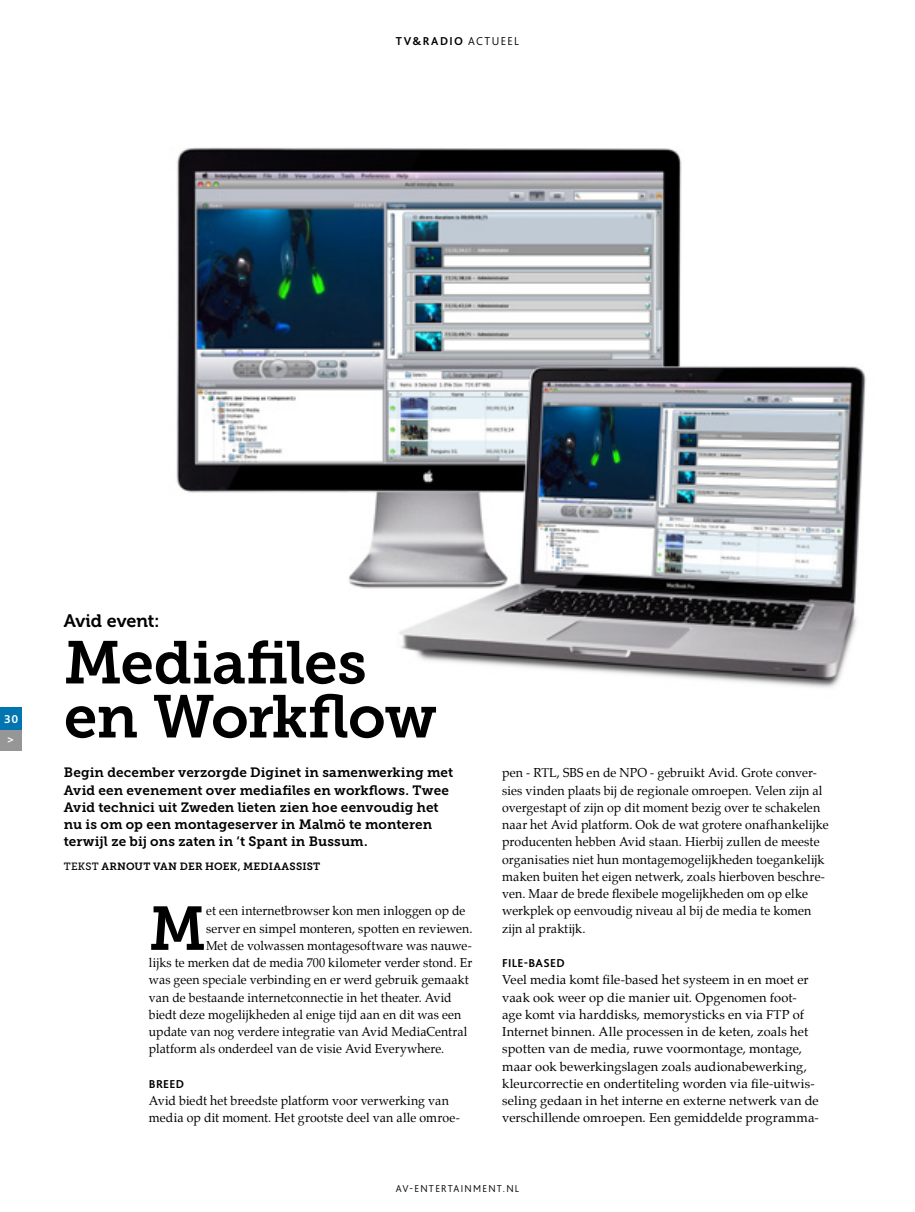
<style>
.page{position:relative;width:915px;height:1212px;background:#fff}
.page>*{position:absolute;margin:0;border:0;box-sizing:border-box;transform-origin:0 0}
.t1{font:61.35px "Museo Slab 700";color:#000;scale:.96 1}
.t2{font:60px/54px "Museo Slab 700";letter-spacing:-.015em;color:#000}
.t3{font:18px "Museo 700";letter-spacing:-.005em;color:#000}
.t4{font:13.5px/17.2px "Museo Slab 700";letter-spacing:.005em;color:#000}
.t5{font:12.75px/17.2px "Palatino";letter-spacing:.005em;color:#000}
.t6{font:12.75px "Palatino";letter-spacing:.005em;color:#000;scale:.96 1}
.t7{font:700 12px "Bliss 2";letter-spacing:.025em;color:#000}
.t8{font:700 12px/20.7px "Bliss 2";color:#fff}
.t9{font:10.5px "Museo Slab 700";letter-spacing:.02em;color:#000}
.t10{font:300 10.5px "Bliss 2";letter-spacing:.125em;color:#000}
.s1{font-weight:300}
.s2{font-family:"Museo Slab 500"}
</style>
<div class="page">
<img style="left:176px;top:147px;width:690px;height:541px">
<div style="left:0;top:728px;width:21px;height:22px;background:#979696"></div>
<div style="left:0;top:707px;width:21px;height:22px;background:#0175b0"></div>
<p class="t7" style="left:395px;top:33px;width:125px">TV&amp;RADIO <span class="s1">ACTUEEL</span></p>
<p class="t8" style="left:4px;top:708px;width:16px">30 &gt;</p>
<h3 class="t3" style="left:64px;top:611px;width:97px">Avid event:</h3>
<h2 class="t2" style="left:64px;top:636px;width:374px">Mediafiles en Workflow</h2>
<p class="t4" style="left:64px;top:764px;width:391px">Begin december verzorgde Diginet in samenwerking met Avid een evenement over mediafiles en workflows. Twee Avid technici uit Zweden lieten zien hoe eenvoudig het nu is om op een montageserver in Malmö te monteren terwijl ze bij ons zaten in ‘t Spant in Bussum.</p>
<p class="t9" style="left:64px;top:860px;width:258px"><span class="s2">TEKST</span> ARNOUT VAN DER HOEK, MEDIAASSIST</p>
<h1 class="t1" style="left:149px;top:894px;width:61px">M</h1>
<p class="t6" style="left:206px;top:900px;width:271px">et een internetbrowser kon men inloggen op de</p>
<p class="t6" style="left:206px;top:918px;width:279px">server en simpel monteren, spotten en reviewen.</p>
<p class="t6" style="left:206px;top:935px;width:278px">Met de volwassen montagesoftware was nauwe-</p>
<p class="t6" style="left:149px;top:952px;width:338px">lijks te merken dat de media 700 kilometer verder stond. Er</p>
<p class="t6" style="left:149px;top:969px;width:334px">was geen speciale verbinding en er werd gebruik gemaakt</p>
<p class="t6" style="left:149px;top:987px;width:317px">van de bestaande internetconnectie in het theater. Avid</p>
<p class="t6" style="left:149px;top:1004px;width:327px">biedt deze mogelijkheden al enige tijd aan en dit was een</p>
<p class="t6" style="left:149px;top:1021px;width:333px">update van nog verdere integratie van Avid MediaCentral</p>
<p class="t6" style="left:149px;top:1038px;width:309px">platform als onderdeel van de visie Avid Everywhere.</p>
<p class="t7" style="left:149px;top:1076px;width:37px">BREED</p>
<p class="t5" style="left:149px;top:1092px;width:312px">Avid biedt het breedste platform voor verwerking van media op dit moment. Het grootste deel van alle omroe-</p>
<p class="t5" style="left:502px;top:764px;width:328px">pen - RTL, SBS en de NPO - gebruikt Avid. Grote conver&shy;sies vinden plaats bij de regionale omroepen. Velen zijn al overgestapt of zijn op dit moment bezig over te schakelen naar het Avid platform. Ook de wat grotere onafhankelijke producenten hebben Avid staan. Hierbij zullen de meeste organisaties niet hun montagemogelijkheden toegankelijk maken buiten het eigen netwerk, zoals hierboven beschre&shy;ven. Maar de brede flexibele mogelijkheden om op elke werkplek op eenvoudig niveau al bij de media te komen zijn al praktijk.</p>
<p class="t7" style="left:502px;top:956px;width:64px">FILE-BASED</p>
<p class="t5" style="left:502px;top:971px;width:318px">Veel media komt file-based het systeem in en moet er vaak ook weer op die manier uit. Opgenomen foot&shy;age komt via harddisks, memorysticks en via FTP of Internet binnen. Alle processen in de keten, zoals het spotten van de media, ruwe voormontage, montage, maar ook bewerkingslagen zoals audionabewerking, kleurcorrectie en ondertiteling worden via file-uitwis&shy;seling gedaan in het interne en externe netwerk van de verschillende omroepen. Een gemiddelde programma-</p>
<p class="t10" style="left:395px;top:1182px;width:125px">AV-ENTERTAINMENT.NL</p>
</div>
